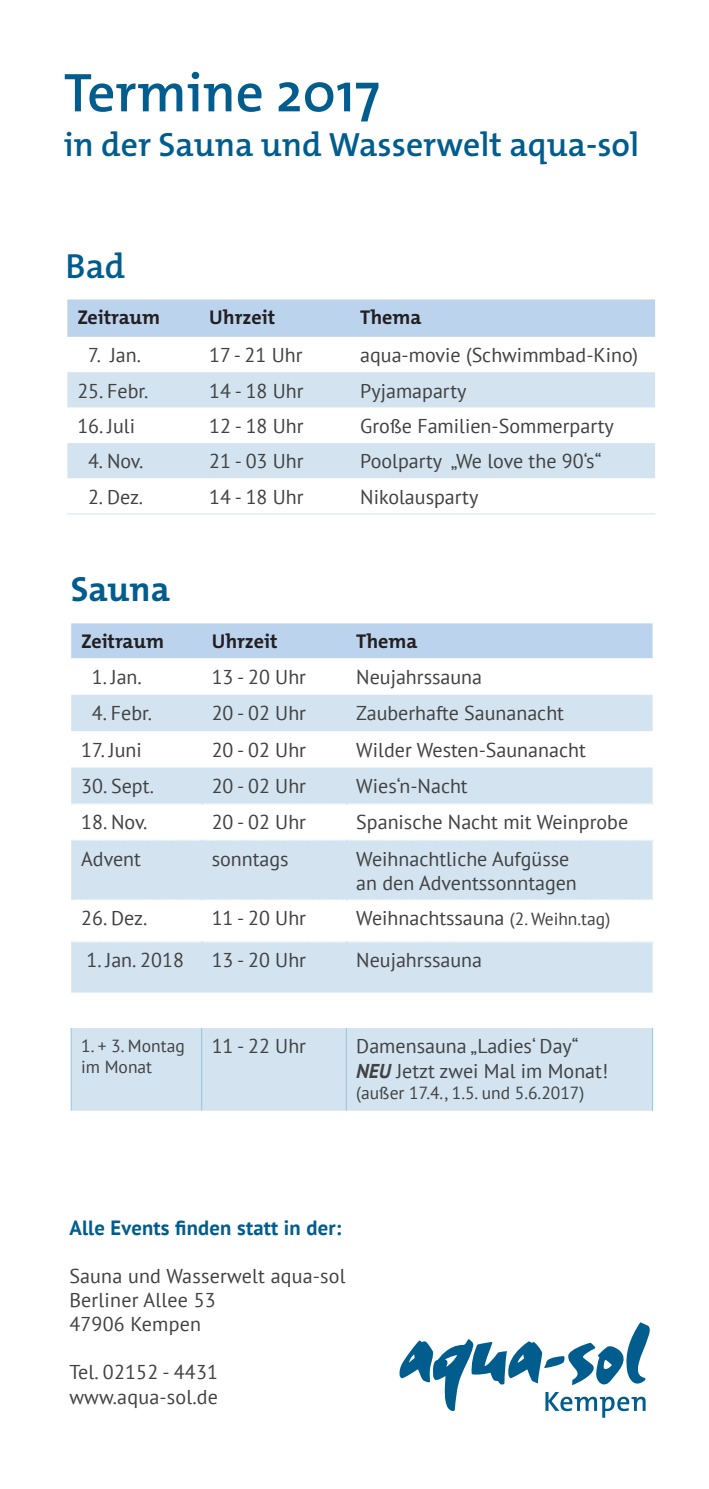
<style>
.page{position:relative;width:709px;height:1489px;background:#fff}
.page>*{position:absolute;margin:0;border:0;box-sizing:border-box;transform-origin:0 0}
.t1{font:600 55px "The Mix Os F";color:#005d8e}
.t2{font:700 35px "The Mix Os F";color:#005d8e}
.t3{font:600 35px "The Mix Os F";color:#005d8e}
.t4{font:600 33.75px "The Mix Os F";color:#005d8e}
.t5{font:700 20.5px "PT Sans";letter-spacing:.01em;color:#005d8e}
.t6{font:20px/24px "PT Sans";color:#414142}
.t7{font:700 20px "The Mix Os F";color:#231f20}
.t8{font:17.5px/21px "PT Sans";color:#414142}
.s1{font-size:17.5px}
.s2{font-weight:700;font-style:italic}
</style>
<div class="page">
<svg style="left:399px;top:1322px;width:251px;height:95px"></svg>
<div style="left:67px;top:299px;width:588px;height:38px;background:#bcd3ee"></div>
<div style="left:67px;top:372px;width:588px;height:35px;background:#d3e4f0"></div>
<svg style="left:67px;top:407px;width:588px;height:72px"></svg>
<hr style="left:67px;top:513px;width:132px;height:1px;background:#d3e4f0">
<hr style="left:199px;top:513px;width:151px;height:1px;background:#d3e4f0">
<hr style="left:350px;top:513px;width:305px;height:1px;background:#d3e4f0">
<div style="left:71px;top:623px;width:581px;height:35px;background:#bcd3ee"></div>
<svg style="left:71px;top:694px;width:581px;height:416px;fill:#d3e4f0"></svg>
<svg style="left:71px;top:803px;width:582px;height:1px"></svg>
<svg style="left:71px;top:839px;width:581px;height:1px"></svg>
<svg style="left:71px;top:899px;width:582px;height:1px"></svg>
<svg style="left:71px;top:941px;width:582px;height:1px"></svg>
<hr style="left:71px;top:1028px;width:1px;height:82px;background:#94c5e1">
<hr style="left:201px;top:1028px;width:1px;height:82px;background:#94c5e1">
<hr style="left:346px;top:1028px;width:1px;height:82px;background:#94c5e1">
<hr style="left:652px;top:1028px;width:1px;height:82px;background:#94c5e1">
<h1 class="t1" style="left:64px;top:57px;width:318px">Termine 2017</h1>
<h3 class="t4" style="left:64px;top:123px;width:577px">in der Sauna und Wasserwelt aqua-sol</h3>
<h2 class="t3" style="left:66px;top:244px;width:61px">Bad</h2>
<p class="t7" style="left:77px;top:305px;width:84px">Zeitraum</p>
<p class="t7" style="left:209px;top:305px;width:67px">Uhrzeit</p>
<p class="t7" style="left:360px;top:305px;width:63px">Thema</p>
<p class="t6" style="left:88px;top:343px;width:55px">7. Jan.</p>
<p class="t6" style="left:209px;top:343px;width:95px">17 - 21 Uhr</p>
<p class="t6" style="left:360px;top:343px;width:279px">aqua-movie (Schwimmbad-Kino)</p>
<p class="t6" style="left:77px;top:378px;width:73px">25. Febr.</p>
<p class="t6" style="left:209px;top:378px;width:96px">14 - 18 Uhr</p>
<p class="t6" style="left:360px;top:378px;width:108px">Pyjamaparty</p>
<p class="t6" style="left:77px;top:413px;width:59px">16. Juli</p>
<p class="t6" style="left:209px;top:413px;width:96px">12 - 18 Uhr</p>
<p class="t6" style="left:360px;top:413px;width:255px">Große Familien-Sommerparty</p>
<p class="t6" style="left:88px;top:449px;width:57px">4. Nov.</p>
<p class="t6" style="left:209px;top:449px;width:96px">21 - 03 Uhr</p>
<p class="t6" style="left:360px;top:449px;width:243px">Poolparty „We love the 90‘s“</p>
<p class="t6" style="left:88px;top:484px;width:57px">2. Dez.</p>
<p class="t6" style="left:209px;top:484px;width:96px">14 - 18 Uhr</p>
<p class="t6" style="left:360px;top:484px;width:120px">Nikolausparty</p>
<h2 class="t2" style="left:71px;top:566px;width:101px">Sauna</h2>
<p class="t7" style="left:81px;top:628px;width:84px">Zeitraum</p>
<p class="t7" style="left:212px;top:628px;width:67px">Uhrzeit</p>
<p class="t7" style="left:356px;top:628px;width:63px">Thema</p>
<p class="t6" style="left:92px;top:664px;width:51px">1. Jan.</p>
<p class="t6" style="left:212px;top:664px;width:96px">13 - 20 Uhr</p>
<p class="t6" style="left:356px;top:664px;width:127px">Neujahrssauna</p>
<p class="t6" style="left:92px;top:700px;width:62px">4. Febr.</p>
<p class="t6" style="left:212px;top:700px;width:96px">20 - 02 Uhr</p>
<p class="t6" style="left:356px;top:700px;width:209px">Zauberhafte Saunanacht</p>
<p class="t6" style="left:81px;top:737px;width:62px">17. Juni</p>
<p class="t6" style="left:212px;top:737px;width:96px">20 - 02 Uhr</p>
<p class="t6" style="left:356px;top:737px;width:231px">Wilder Westen-Saunanacht</p>
<p class="t6" style="left:81px;top:773px;width:74px">30. Sept.</p>
<p class="t6" style="left:212px;top:773px;width:96px">20 - 02 Uhr</p>
<p class="t6" style="left:356px;top:773px;width:113px">Wies‘n-Nacht</p>
<p class="t6" style="left:81px;top:809px;width:68px">18. Nov.</p>
<p class="t6" style="left:212px;top:809px;width:96px">20 - 02 Uhr</p>
<p class="t6" style="left:356px;top:809px;width:273px">Spanische Nacht mit Weinprobe</p>
<p class="t6" style="left:81px;top:846px;width:61px">Advent</p>
<p class="t6" style="left:212px;top:846px;width:78px">sonntags</p>
<p class="t6" style="left:356px;top:846px;width:222px">Weihnachtliche Aufgüsse an den Adventssonntagen</p>
<p class="t6" style="left:81px;top:905px;width:68px">26. Dez.</p>
<p class="t6" style="left:212px;top:905px;width:96px">11 - 20 Uhr</p>
<p class="t6" style="left:356px;top:905px;width:255px">Weihnachtssauna <span class="s1">(2. Weihn.tag)</span></p>
<p class="t6" style="left:87px;top:947px;width:99px">1. Jan. 2018</p>
<p class="t6" style="left:212px;top:947px;width:96px">13 - 20 Uhr</p>
<p class="t6" style="left:356px;top:947px;width:127px">Neujahrssauna</p>
<p class="t8" style="left:81px;top:1034px;width:105px">1. + 3. Montag im Monat</p>
<p class="t6" style="left:212px;top:1033px;width:96px">11 - 22 Uhr</p>
<p class="t6" style="left:356px;top:1033px;width:253px">Damensauna „Ladies‘ Day“<br><span class="s2">NEU</span> Jetzt zwei Mal im Monat!</p>
<p class="t8" style="left:356px;top:1081px;width:230px">(außer 17.4., 1.5. und 5.6.2017)</p>
<p class="t5" style="left:69px;top:1213px;width:273px">Alle Events finden statt in der:</p>
<p class="t6" style="left:69px;top:1263px;width:278px">Sauna und Wasserwelt aqua-sol<br>Berliner Allee 53<br>47906 Kempen</p>
<p class="t6" style="left:69px;top:1359px;width:150px">Tel. 02152 - 4431 www.aqua-sol.de</p>
</div>
